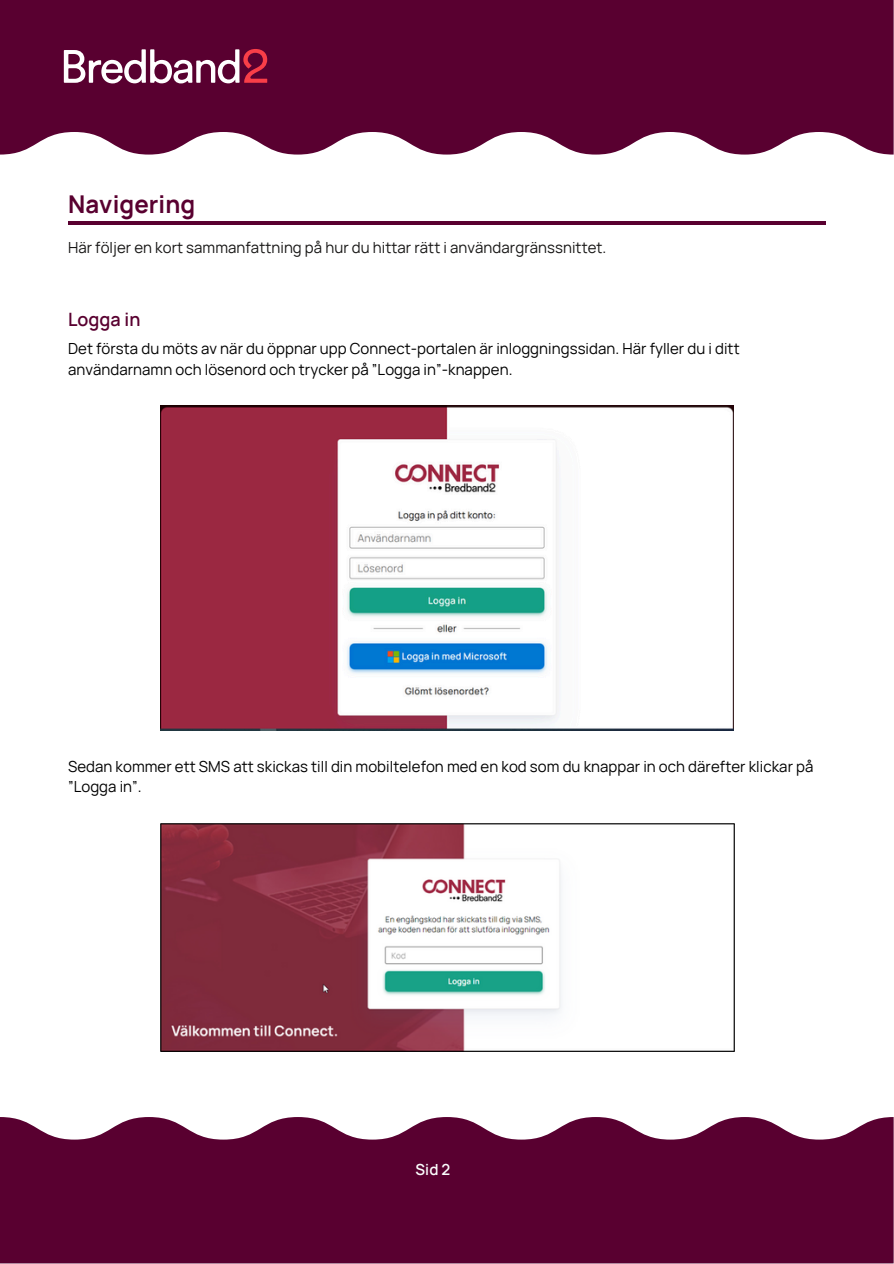
<style>
.page{position:relative;width:894px;height:1264px;background:#fff}
.page>*{position:absolute;margin:0;border:0;box-sizing:border-box;transform-origin:0 0}
.t1{font:700 24px "Manrope";letter-spacing:.005em;color:#590030}
.t2{font:600 18px "Manrope";letter-spacing:.005em;color:#590030}
.t3{font:15px/20.2px "Manrope";letter-spacing:.005em;color:#000}
.t4{font:15px "Manrope";letter-spacing:.005em;color:#171615}
.t5{font:600 15px "Manrope";color:#fbfcfc}
</style>
<div class="page">
<svg style="left:0;top:0;width:893px;height:154px;fill:#590030"></svg>
<svg style="left:64px;top:49px;width:203px;height:34px"></svg>
<svg style="left:0;top:1117px;width:893px;height:146px;fill:#590030"></svg>
<hr style="left:68px;top:221px;width:757px;height:3px;background:#590030">
<img style="left:160px;top:406px;width:573px;height:324px">
<img style="left:160px;top:823px;width:574px;height:228px">
<p class="t1" style="left:68px;top:187px;width:129px">Navigering</p>
<h2 class="t4" style="left:68px;top:237px;width:539px">Här följer en kort sammanfattning på hur du hittar rätt i användargränssnittet.</h2>
<p class="t2" style="left:68px;top:307px;width:74px">Logga in</p>
<p class="t3" style="left:68px;top:338px;width:673px">Det första du möts av när du öppnar upp Connect-portalen är inloggningssidan. Här fyller du i ditt användarnamn och lösenord och trycker på ”Logga in”-knappen.</p>
<p class="t3" style="left:68px;top:756px;width:746px">Sedan kommer ett SMS att skickas till din mobiltelefon med en kod som du knappar in och därefter klickar på ”Logga in”.</p>
<p class="t5" style="left:415px;top:1158px;width:36px">Sid 2</p>
</div>
